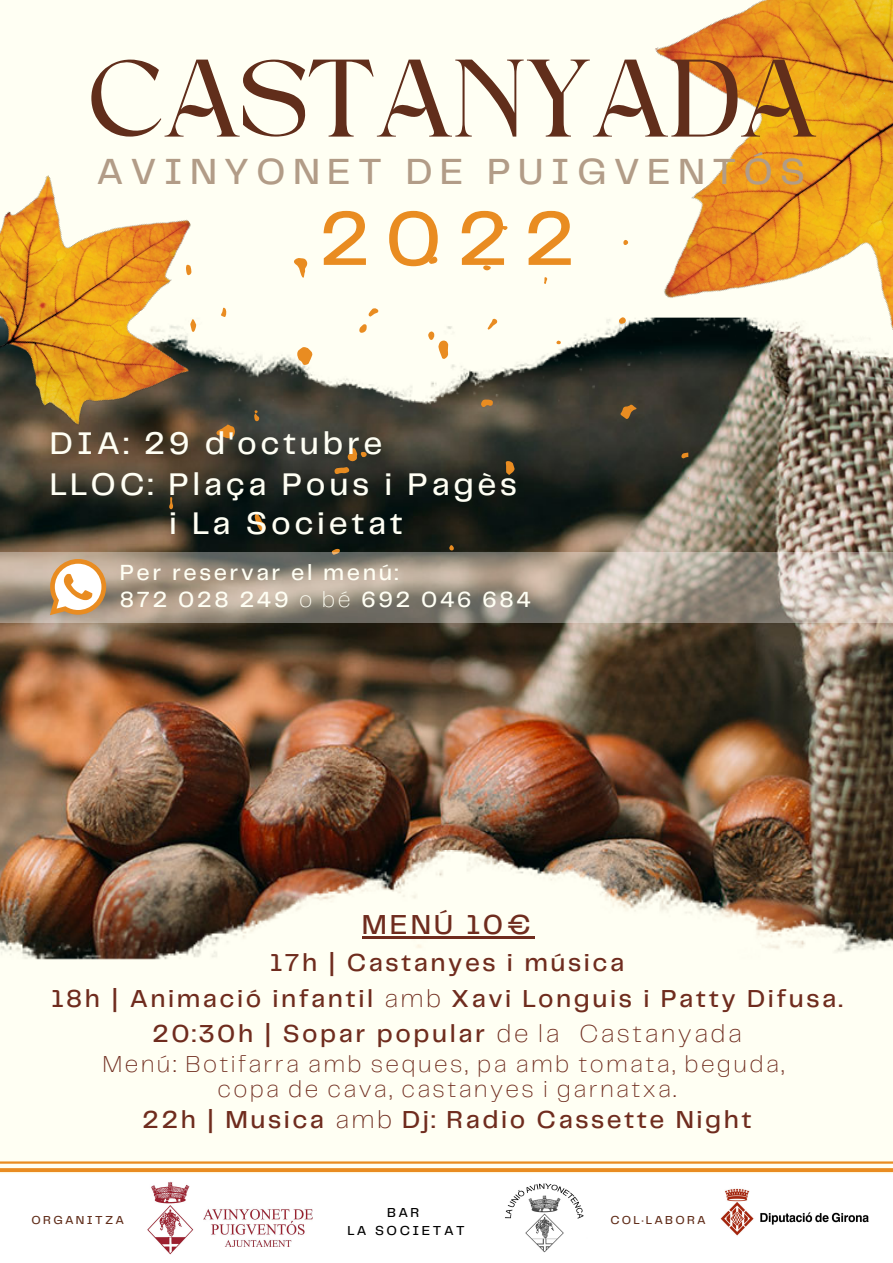
<style>
.page{position:relative;width:893px;height:1263px;background:#fff}
.page>*{position:absolute;margin:0;border:0;box-sizing:border-box;transform-origin:0 0}
.t1{font:112.57px "Higuen";color:#612e1b}
.t2{font:500 79.05px "Telegraf";color:#e98c21}
.t3{font:500 37.8px "Telegraf";letter-spacing:.19em;color:#b29c87}
.t4{font:500 32.55px "Telegraf";letter-spacing:.115em;color:#fffff4}
.t5{font:500 28.5px "Telegraf";letter-spacing:.1em;color:#6f2c1e}
.t6{font:500 25.5px/35.5px "Telegraf";letter-spacing:.1em;color:#6f2c1e;text-align:center}
.t7{font:200 24px/25.3px "Telegraf";letter-spacing:.1em;color:#6f2c1e;text-align:center}
.t8{font:500 22.73px/26.9px "Telegraf";letter-spacing:.115em;color:#fffff4}
.t9{font:500 13.5px/18.6px "Telegraf";letter-spacing:.19em;color:#000;text-align:center}
.t10{font:500 12px "Telegraf";letter-spacing:.19em;color:#612e1b}
.s1{font-weight:200}
</style>
<div class="page">
<img style="left:0;top:407px;width:893px;height:443px">
<div style="left:0;top:0;width:543px;height:407px;background:#fffff3"></div>
<svg style="left:681px;top:452px;width:7px;height:7px"></svg>
<svg style="left:297px;top:347px;width:15px;height:18px"></svg>
<svg style="left:294px;top:258px;width:13px;height:20px"></svg>
<svg style="left:255px;top:514px;width:11px;height:17px"></svg>
<svg style="left:506px;top:461px;width:9px;height:14px"></svg>
<svg style="left:481px;top:399px;width:12px;height:8px"></svg>
<svg style="left:487px;top:319px;width:10px;height:11px"></svg>
<svg style="left:369px;top:308px;width:9px;height:9px"></svg>
<svg style="left:359px;top:324px;width:8px;height:9px"></svg>
<svg style="left:429px;top:256px;width:8px;height:8px"></svg>
<svg style="left:428px;top:331px;width:20px;height:28px"></svg>
<svg style="left:332px;top:549px;width:8px;height:4px"></svg>
<svg style="left:169px;top:497px;width:4px;height:12px"></svg>
<svg style="left:483px;top:265px;width:8px;height:6px"></svg>
<svg style="left:498px;top:226px;width:9px;height:4px"></svg>
<svg style="left:334px;top:448px;width:33px;height:26px"></svg>
<svg style="left:449px;top:545px;width:5px;height:6px"></svg>
<svg style="left:258px;top:410px;width:2px;height:11px"></svg>
<img style="left:0;top:850px;width:893px;height:324px">
<img style="left:543px;top:0;width:350px;height:450px">
<img style="left:147px;top:1182px;width:47px;height:72px">
<img style="left:204px;top:1209px;width:109px;height:38px">
<img style="left:720px;top:1188px;width:149px;height:48px">
<img style="left:505px;top:1183px;width:79px;height:70px">
<img style="left:0;top:125px;width:258px;height:364px">
<svg style="left:0;top:553px;width:893px;height:70px;background:#a69c8e"></svg>
<svg style="left:50px;top:559px;width:56px;height:56px"></svg>
<hr style="left:362px;top:936px;width:172px;height:3px;background:#6f2c1e">
<hr style="left:0;top:1161px;width:893px;height:3px;background:#e98c21">
<svg style="left:0;top:1168px;width:893px;height:4px;background:#e98f28"></svg>
<h1 class="t1" style="left:91px;top:52px;width:729px">CASTANYADA</h1>
<h3 class="t3" style="left:96px;top:155px;width:710px">AVINYONET DE PUIGVENTÓS</h3>
<h2 class="t2" style="left:318px;top:205px;width:258px">2022</h2>
<p class="t4" style="left:50px;top:429px;width:334px">DIA: 29 d'octubre</p>
<p class="t4" style="left:50px;top:470px;width:468px">LLOC: Plaça Pous i Pagès</p>
<p class="t4" style="left:169px;top:509px;width:235px">i La Societat</p>
<p class="t8" style="left:120px;top:560px;width:412px">Per reservar el menú:<br>872 028 249 <span class="s1">o bé</span> 692 046 684</p>
<p class="t5" style="left:362px;top:913px;width:171px">MENÚ 10€</p>
<p class="t6" style="left:51px;top:946px;width:793px">17h | Castanyes i música<br>18h | Animació infantil <span class="s1">amb</span> Xavi Longuis i Patty Difusa.<br>20:30h | Sopar popular <span class="s1">de la Castanyada</span></p>
<p class="t7" style="left:103px;top:1052px;width:683px">Menú: Botifarra amb seques, pa amb tomata, beguda, copa de cava, castanyes i garnatxa.</p>
<p class="t6" style="left:142px;top:1103px;width:611px">22h | Musica <span class="s1">amb</span> Dj: Radio Cassette Night</p>
<p class="t9" style="left:347px;top:1204px;width:119px">BAR<br>LA SOCIETAT</p>
<p class="t10" style="left:32px;top:1215px;width:94px">ORGANITZA</p>
<p class="t10" style="left:610px;top:1215px;width:97px">COL·LABORA</p>
</div>
